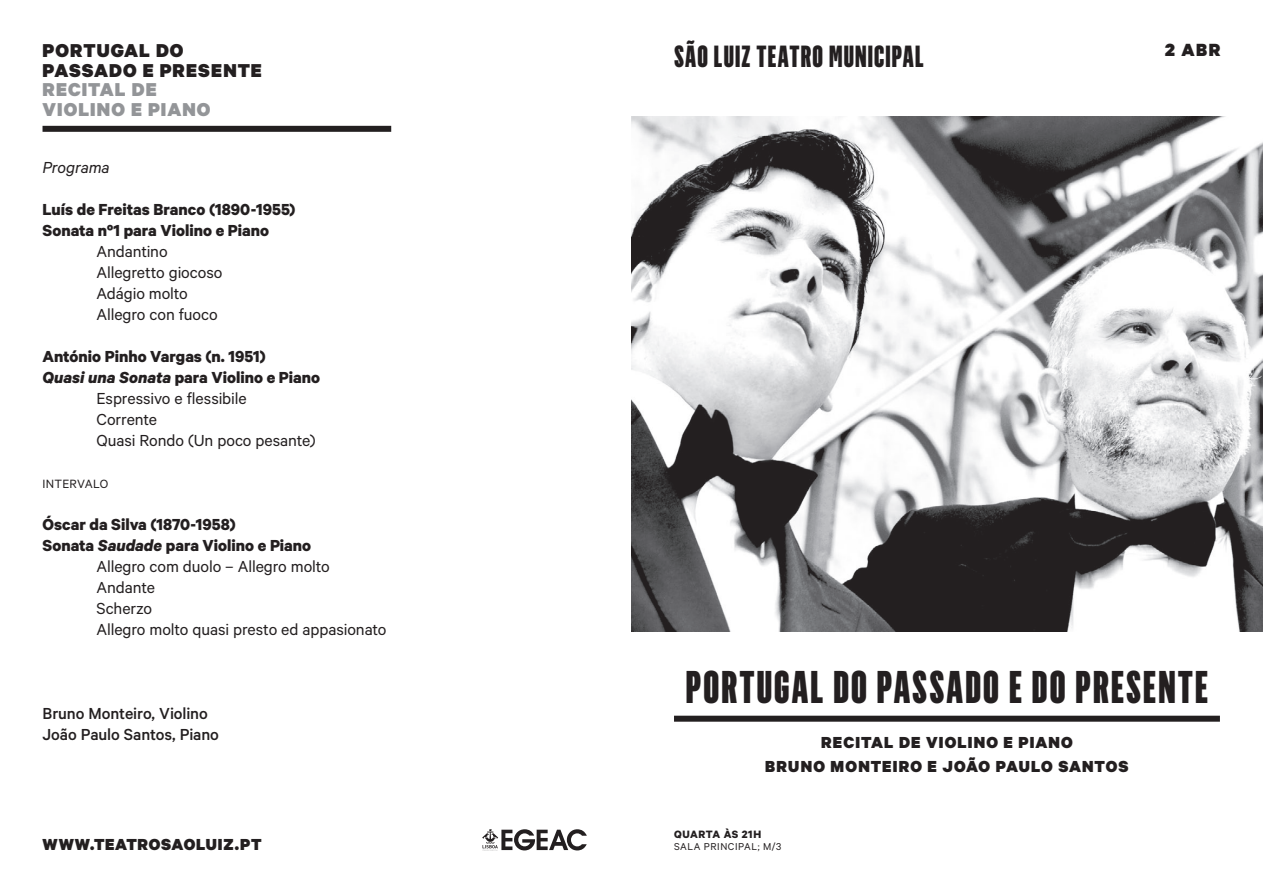
<style>
.page{position:relative;width:1263px;height:893px;background:#fff}
.page>*{position:absolute;margin:0;border:0;box-sizing:border-box;transform-origin:0 0}
.t1{font:900 45px "Flama Ultracondensed";letter-spacing:.045em;color:#231f20}
.t2{font:900 30px "Flama Ultracondensed";letter-spacing:.04em;color:#231f20}
.t3{font:900 21px/19.5px "Calibre";letter-spacing:.045em;color:#231f20}
.t4{font:900 21px/19.5px "Calibre";letter-spacing:.045em;color:#939598}
.t5{font:900 19.8px "Calibre";color:#231f20}
.t6{font:18px/21px "Calibre";letter-spacing:-.005em;color:#231f20}
.t7{font:700 18px/21px "Calibre";color:#231f20}
.t8{font:900 18px "Calibre";letter-spacing:.05em;color:#231f20}
.t9{font:500 18px/21px "Calibre";letter-spacing:-.005em;color:#231f20}
.t10{font:italic 18px "Calibre";letter-spacing:-.01em;color:#231f20}
.t11{font:13.5px "Calibre";letter-spacing:.02em;color:#231f20}
.t12{font:700 12px "Calibre";letter-spacing:.045em;color:#231f20}
.t13{font:11.25px "Calibre";letter-spacing:.05em;color:#231f20}
.s1{font-style:italic}
</style>
<div class="page">
<img style="left:631px;top:116px;width:632px;height:515px">
<div style="left:674px;top:716px;width:546px;height:6px;background:#231f20"></div>
<div style="left:43px;top:126px;width:348px;height:6px;background:#231f20"></div>
<svg style="left:482px;top:829px;width:105px;height:21px"></svg>
<p class="t3" style="left:43px;top:40px;width:221px">PORTUGAL DO<br>PASSADO E PRESENTE</p>
<p class="t4" style="left:43px;top:79px;width:169px">RECITAL DE<br>VIOLINO E PIANO</p>
<p class="t10" style="left:43px;top:157px;width:69px">Programa</p>
<p class="t7" style="left:43px;top:198px;width:255px">Luís de Freitas Branco (1890-1955)<br>Sonata nº1 para Violino e Piano</p>
<p class="t6" style="left:97px;top:240px;width:127px">Andantino<br>Allegretto giocoso<br>Adágio molto<br>Allegro con fuoco</p>
<p class="t7" style="left:43px;top:345px;width:225px">António Pinho Vargas (n. 1951)</p>
<p class="t7" style="left:43px;top:366px;width:279px"><span class="s1">Quasi una Sonata</span> para Violino e Piano</p>
<p class="t6" style="left:97px;top:387px;width:152px">Espressivo e flessibile</p>
<p class="t6" style="left:97px;top:408px;width:62px">Corrente</p>
<p class="t6" style="left:97px;top:429px;width:221px">Quasi Rondo (Un poco pesante)</p>
<p class="t11" style="left:43px;top:476px;width:67px">Intervalo</p>
<p class="t7" style="left:43px;top:513px;width:195px">Óscar da Silva (1870-1958)</p>
<p class="t7" style="left:43px;top:534px;width:270px">Sonata <span class="s1">Saudade</span> para Violino e Piano</p>
<p class="t6" style="left:97px;top:555px;width:235px">Allegro com duolo – Allegro molto</p>
<p class="t6" style="left:97px;top:576px;width:60px">Andante</p>
<p class="t6" style="left:97px;top:597px;width:57px">Scherzo</p>
<p class="t6" style="left:97px;top:618px;width:291px">Allegro molto quasi presto ed appasionato</p>
<p class="t9" style="left:43px;top:702px;width:178px">Bruno Monteiro, Violino<br>João Paulo Santos, Piano</p>
<h2 class="t2" style="left:674px;top:37px;width:251px">SÃO LUIZ TEATRO MUNICIPAL</h2>
<p class="t5" style="left:1165px;top:38px;width:57px">2 ABR</p>
<h1 class="t1" style="left:686px;top:659px;width:524px">PORTUGAL DO PASSADO E DO PRESENTE</h1>
<p class="t8" style="left:821px;top:731px;width:45px">RECITAL</p>
<p class="t8" style="left:899px;top:731px;width:49px">DE VIOLI</p>
<p class="t8" style="left:974px;top:731px;width:100px">NOEPIANO</p>
<p class="t8" style="left:765px;top:755px;width:12px">BRU</p>
<p class="t8" style="left:801px;top:755px;width:82px">NO MONTEIRO</p>
<p class="t8" style="left:928px;top:755px;width:81px">E JOÃO PAULO</p>
<p class="t8" style="left:1058px;top:755px;width:49px">SANTOS</p>
<p class="t12" style="left:674px;top:827px;width:89px">quarta às 21h</p>
<p class="t8" style="left:43px;top:833px;width:221px">WWW.TEATROSAOLUIZ.PT</p>
<p class="t13" style="left:674px;top:840px;width:109px">SALA PRINCIPAL; M/3</p>
</div>
